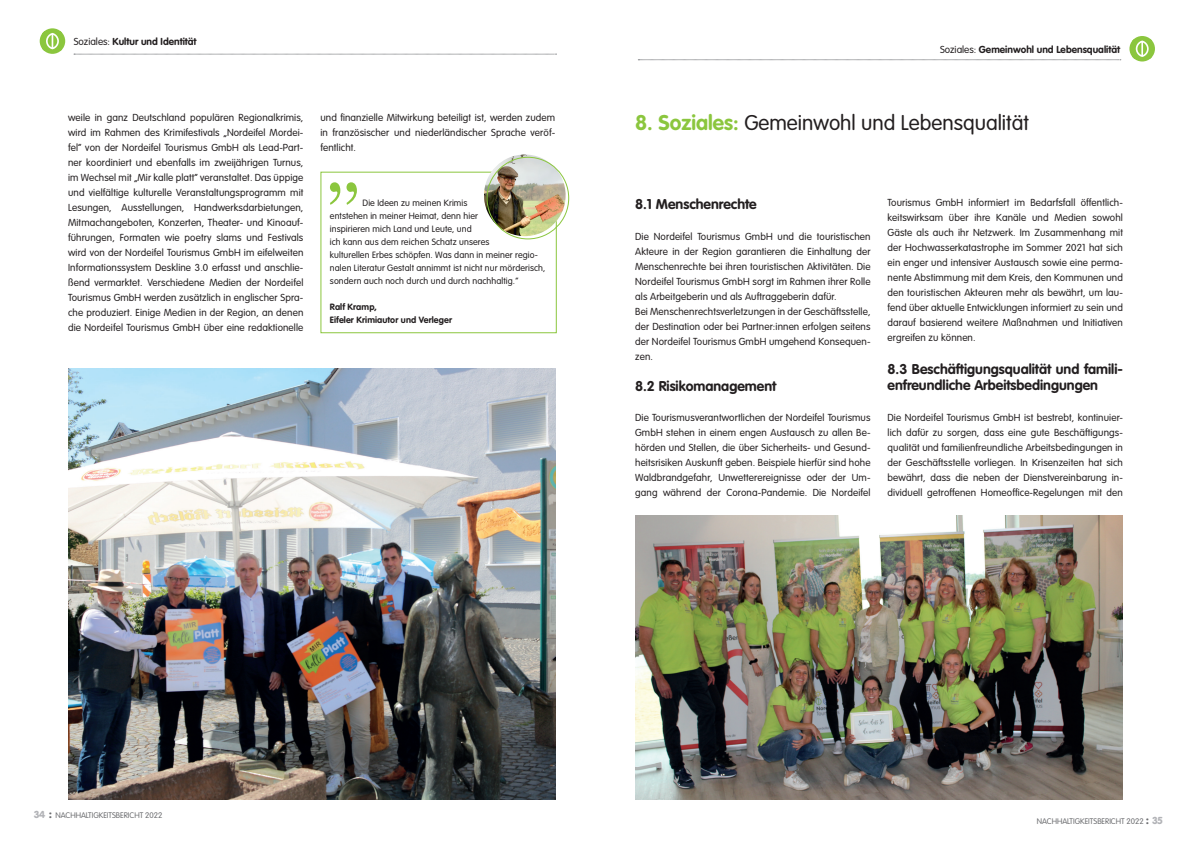
<style>
.page{position:relative;width:1191px;height:842px;background:#fff}
.page>*{position:absolute;margin:0;border:0;box-sizing:border-box;transform-origin:0 0}
.t1{font:300 21px "VAG Rounded";color:#231f20}
.t2{font:700 14px/16px "VAG Rounded";color:#231f20}
.t3{font:300 10px/15px "VAG Rounded";letter-spacing:.01em;color:#231f20;text-align:justify}
.t4{font:700 10px "VAG Rounded";color:#231f20}
.t5{font:300 9px/13px "VAG Rounded";letter-spacing:.01em;color:#231f20}
.t6{font:700 9px/13px "VAG Rounded";letter-spacing:.01em;color:#231f20}
.t7{font:300 8px "VAG Rounded";color:#6c6d70}
.s1{font-weight:300}
.s2{font-weight:700;color:#8bc63e}
.s3{font-weight:900;font-size:10px;color:#b2b3b7}
.s4{font-weight:900;font-size:12px}
</style>
<div class="page">
<svg style="left:1129px;top:36px;width:26px;height:26px"></svg>
<div style="left:1132px;top:39px;width:20px;height:20px;background:#8bc63e"></div>
<svg style="left:1135px;top:41px;width:13px;height:16px"></svg>
<svg style="left:638px;top:60px;width:482px;height:1px"></svg>
<div style="left:40px;top:28px;width:25px;height:26px;background:#8bc63e;border-radius:50%"></div>
<div style="left:43px;top:31px;width:19px;height:20px;background:#8bc63e"></div>
<svg style="left:46px;top:33px;width:13px;height:16px"></svg>
<svg style="left:74px;top:54px;width:482px;height:1px"></svg>
<img style="left:68px;top:369px;width:488px;height:430px">
<img style="left:635px;top:516px;width:488px;height:283px">
<svg style="left:330px;top:182px;width:27px;height:23px"></svg>
<div style="left:320px;top:172px;width:237px;height:161px;border:1px solid #8bc63e"></div>
<img style="left:484px;top:154px;width:81px;height:82px;border-radius:41px">
<div style="left:486px;top:157px;width:83px;height:82px;border:1px solid #8bc63e;border-radius:50%"></div>
<p class="t4" style="left:74px;top:36px;width:124px"><span class="s1">Soziales:</span> Kultur und Identität</p>
<p class="t4" style="left:940px;top:43px;width:182px"><span class="s1">Soziales:</span> Gemeinwohl und Lebensqualität</p>
<p class="t3" style="left:68px;top:110px;width:237px">weile in ganz Deutschland populären Regionalkrimis, wird im Rahmen des Krimifestivals „Nordeifel Mordei&shy;fel“ von der Nordeifel Tourismus GmbH als Lead-Part&shy;ner koordiniert und ebenfalls im zweijährigen Turnus, im Wechsel mit „Mir kalle platt“ veranstaltet. Das üppige und vielfältige kulturelle Veranstaltungsprogramm mit Lesungen, Ausstellungen, Handwerksdarbietungen, Mitmachangeboten, Konzerten, Theater- und Kinoauf&shy;führungen, Formaten wie poetry slams und Festivals wird von der Nordeifel Tourismus GmbH im eifelweiten Informationssystem Deskline 3.0 erfasst und anschlie&shy;ßend vermarktet. Verschiedene Medien der Nordeifel Tourismus GmbH werden zusätzlich in englischer Spra&shy;che produziert. Einige Medien in der Region, an denen die Nordeifel Tourismus GmbH über eine redaktionelle</p>
<p class="t3" style="left:320px;top:110px;width:236px">und finanzielle Mitwirkung beteiligt ist, werden zudem in französischer und niederländischer Sprache veröf&shy;fentlicht.</p>
<h1 class="t1" style="left:635px;top:110px;width:395px"><span class="s2">8. Soziales:</span> Gemeinwohl und Lebensqualität</h1>
<p class="t3" style="left:887px;top:195px;width:237px">Tourismus GmbH informiert im Bedarfsfall öffentlich&shy;keitswirksam über ihre Kanäle und Medien sowohl Gäste als auch ihr Netzwerk. Im Zusammenhang mit der Hochwasserkatastrophe im Sommer 2021 hat sich ein enger und intensiver Austausch sowie eine perma&shy;nente Abstimmung mit dem Kreis, den Kommunen und den touristischen Akteuren mehr als bewährt, um lau&shy;fend über aktuelle Entwicklungen informiert zu sein und darauf basierend weitere Maßnahmen und Initiativen ergreifen zu können.</p>
<h2 class="t2" style="left:887px;top:361px;width:237px">8.3 Beschäftigungsqualität und famili&shy;enfreundliche Arbeitsbedingungen</h2>
<p class="t3" style="left:887px;top:410px;width:237px">Die Nordeifel Tourismus GmbH ist bestrebt, kontinuier&shy;lich dafür zu sorgen, dass eine gute Beschäftigungs&shy;qualität und familienfreundliche Arbeitsbedingungen in der Geschäftsstelle vorliegen. In Krisenzeiten hat sich bewährt, dass die neben der Dienstvereinbarung in&shy;dividuell getroffenen Homeoffice-Regelungen mit den</p>
<p class="t5" style="left:330px;top:196px;width:217px;text-indent:33px">Die Ideen zu meinen Krimis<br>entstehen in meiner Heimat, denn hier<br>inspirieren mich Land und Leute, und<br>ich kann aus dem reichen Schatz unseres<br>kulturellen Erbes schöpfen. Was dann in meiner regio&shy;nalen Literatur Gestalt annimmt ist nicht nur mörderisch, sondern auch noch durch und durch nachhaltig.“</p>
<p class="t6" style="left:330px;top:300px;width:124px">Ralf Kramp,<br>Eifeler Krimiautor und Verleger</p>
<h2 class="t2" style="left:635px;top:196px;width:123px">8.1 Menschenrechte</h2>
<p class="t3" style="left:635px;top:229px;width:237px;text-align:left">Die Nordeifel Tourismus GmbH und die touristischen Akteure in der Region garantieren die Einhaltung der Menschenrechte bei ihren touristischen Aktivitäten. Die Nordeifel Tourismus GmbH sorgt im Rahmen ihrer Rolle als Arbeitgeberin und als Auftraggeberin dafür.<br>Bei Menschenrechtsverletzungen in der Geschäftsstelle, der Destination oder bei Partner:innen erfolgen seitens der Nordeifel Tourismus GmbH umgehend Konsequen&shy;zen.</p>
<h2 class="t2" style="left:635px;top:378px;width:143px">8.2 Risikomanagement</h2>
<p class="t3" style="left:635px;top:410px;width:237px">Die Tourismusverantwortlichen der Nordeifel Tourismus GmbH stehen in einem engen Austausch zu allen Be&shy;hörden und Stellen, die über Sicherheits- und Gesund&shy;heitsrisiken Auskunft geben. Beispiele hierfür sind hohe Waldbrandgefahr, Unwetterereignisse oder der Um&shy;gang während der Corona-Pandemie. Die Nordeifel</p>
<p class="t7" style="left:34px;top:810px;width:130px"><span class="s3">34</span> <span class="s4">:</span> NACHHALTIGKEITSBERICHT 2022</p>
<p class="t7" style="left:1036px;top:816px;width:127px">NACHHALTIGKEITSBERICHT 2022 <span class="s4">:</span> <span class="s3">35</span></p>
</div>
